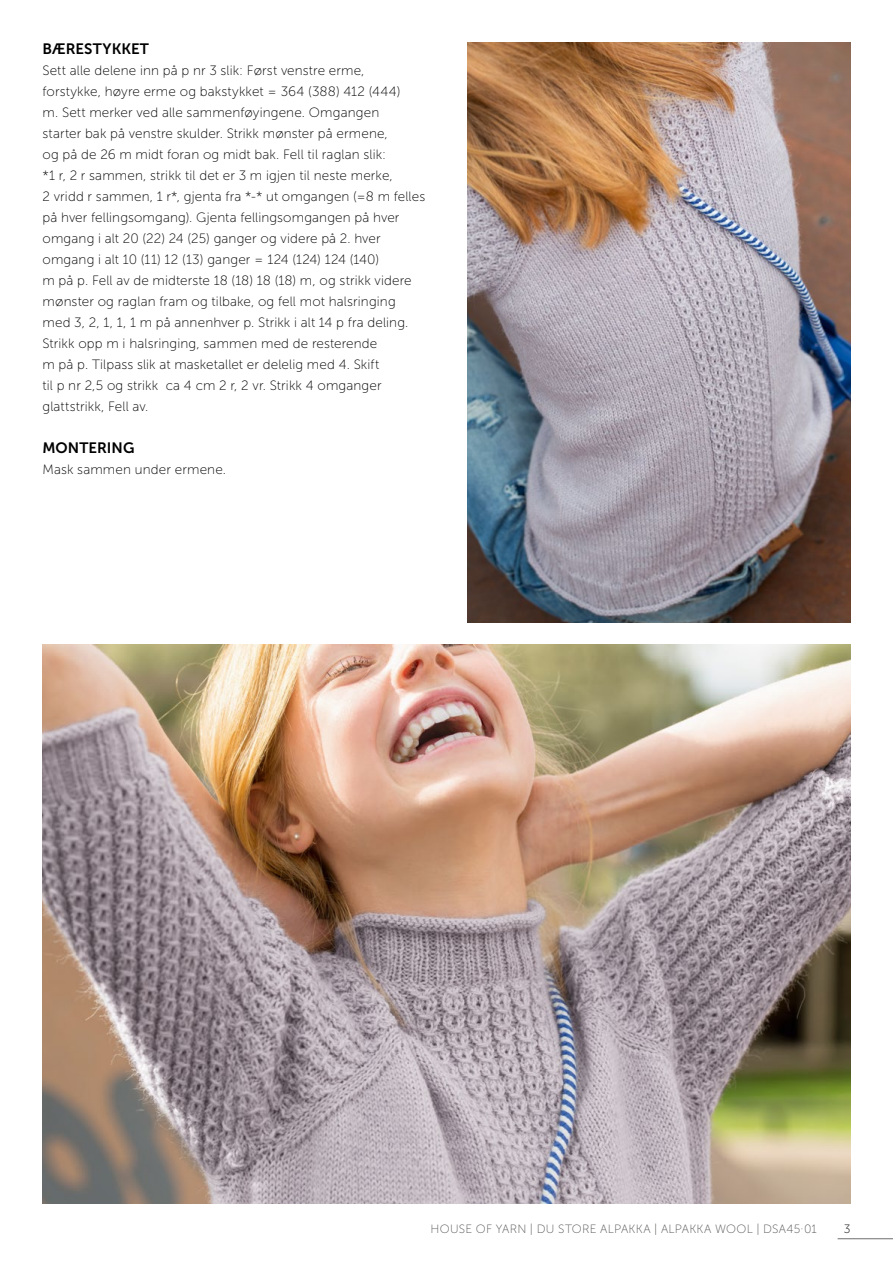
<style>
.page{position:relative;width:893px;height:1263px;background:#fff}
.page>*{position:absolute;margin:0;border:0;box-sizing:border-box;transform-origin:0 0}
.INNHOLD-_Opps{font:15px "Museo Sans 700";color:#000}
.INNHOLD-_Opps-2{font:13.5px/21px "Museo Sans 100";letter-spacing:.01em;color:#000}
.t1{font:12px "Museo Sans 100";letter-spacing:.025em;color:#565655}
.t2{font:12px "Museo Sans 100";color:#000}
</style>
<div class="page">
<hr style="left:838px;top:1238px;width:55px;height:1px;background:#6e6e6e">
<img style="left:468px;top:43px;width:382px;height:580px">
<img style="left:43px;top:644px;width:807px;height:559px">
<p class="INNHOLD-_Opps" style="left:43px;top:40px;width:108px">BÆRESTYKKET</p>
<p class="INNHOLD-_Opps-2" style="left:43px;top:60px;width:359px">Sett alle delene inn på p nr 3 slik: Først venstre erme, forstykke, høyre erme og bakstykket = 364 (388) 412 (444) m. Sett merker ved alle sammenføyingene. Omgangen starter bak på venstre skulder. Strikk mønster på ermene, og på de 26 m midt foran og midt bak. Fell til raglan slik:</p>
<p class="INNHOLD-_Opps-2" style="left:43px;top:165px;width:384px">*1 r, 2 r sammen, strikk til det er 3 m igjen til neste merke,<br>2 vridd r sammen, 1 r*, gjenta fra *-* ut omgangen (=8 m felles på hver fellingsomgang). Gjenta fellingsomgangen på hver omgang i alt 20 (22) 24 (25) ganger og videre på 2. hver omgang i alt 10 (11) 12 (13) ganger = 124 (124) 124 (140)<br>m på p. Fell av de midterste 18 (18) 18 (18) m, og strikk videre mønster og raglan fram og tilbake, og fell mot halsringing med 3, 2, 1, 1, 1 m på annenhver p. Strikk i alt 14 p fra deling.</p>
<p class="INNHOLD-_Opps-2" style="left:43px;top:333px;width:341px">Strikk opp m i halsringing, sammen med de resterende m på p. Tilpass slik at masketallet er delelig med 4. Skift til p nr 2,5 og strikk ca 4 cm 2 r, 2 vr. Strikk 4 omganger glattstrikk, Fell av.</p>
<p class="INNHOLD-_Opps" style="left:43px;top:439px;width:93px">MONTERING</p>
<p class="INNHOLD-_Opps-2" style="left:43px;top:459px;width:185px">Mask sammen under ermene.</p>
<p class="t1" style="left:431px;top:1222px;width:388px">HOUSE OF YARN | DU STORE ALPAKKA | ALPAKKA WOOL | DSA45·01</p>
<p class="t2" style="left:844px;top:1222px;width:8px">3</p>
</div>
